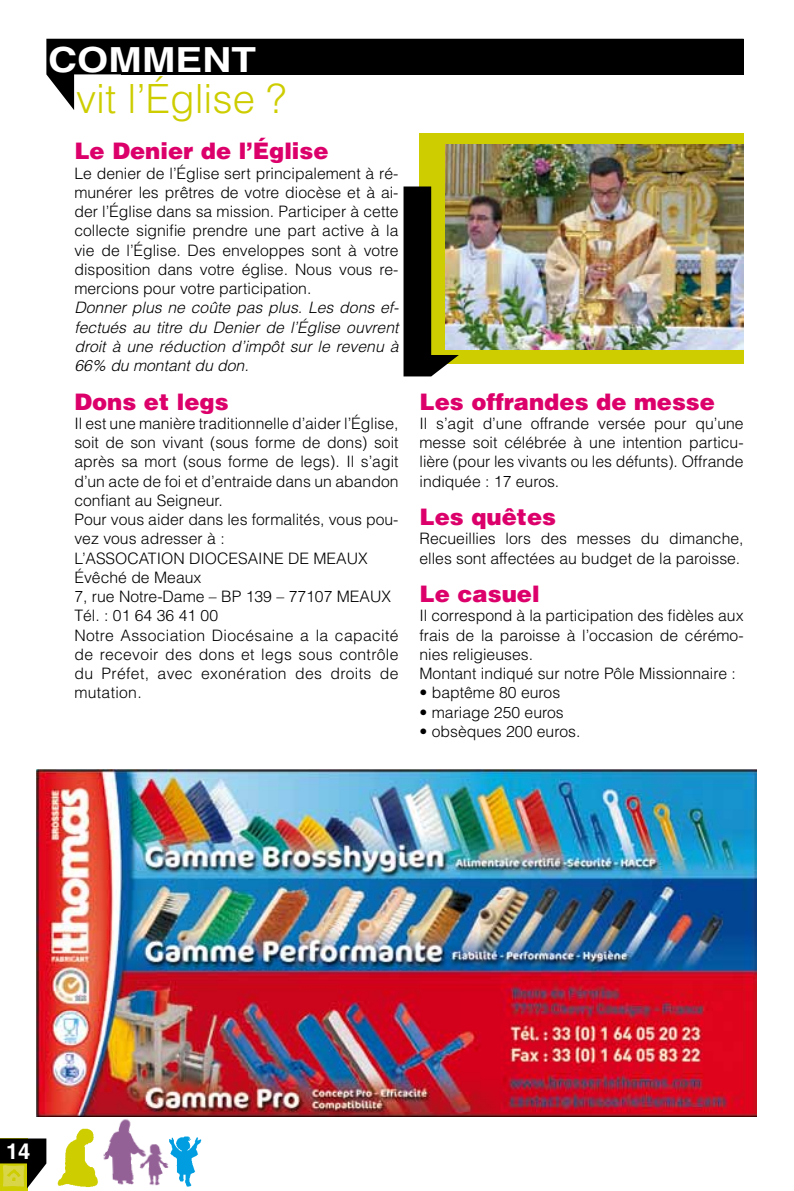
<style>
.page{position:relative;width:794px;height:1191px;background:#fff}
.page>*{position:absolute;margin:0;border:0;box-sizing:border-box;transform-origin:0 0}
.t1{font:300 40.25px "Helvetica";color:#cdcd00}
.t2{font:700 34.65px "Helvetica";color:#fff;scale:1.16 1}
.t3{font:900 22.75px "Helvetica";color:#dc006b}
.t4{font:700 21.88px "Helvetica";color:#fff}
.t5{font:300 15.75px/19.2px "Helvetica";color:#000}
.t6{font:italic 300 15.75px/19.2px "Helvetica";color:#000;text-align:justify}
</style>
<div class="page">
<div style="left:0;top:1138px;width:27px;height:53px;background:#cdcd00"></div>
<svg style="left:0;top:1138px;width:46px;height:50px"></svg>
<img style="left:57px;top:1128px;width:41px;height:60px">
<img style="left:170px;top:1136px;width:32px;height:50px">
<img style="left:103px;top:1119px;width:67px;height:67px">
<svg style="left:46px;top:39px;width:697px;height:71px;fill:#000"></svg>
<img style="left:37px;top:769px;width:719px;height:347px">
<div style="left:419px;top:133px;width:324px;height:230px;background:#cdcd00"></div>
<svg style="left:403px;top:186px;width:56px;height:190px"></svg>
<img style="left:445px;top:145px;width:298px;height:205px">
<h2 class="t2" style="left:48px;top:38px;width:181px">COMMENT</h2>
<h1 class="t1" style="left:76px;top:73px;width:212px">vit l’Église ?</h1>
<h3 class="t3" style="left:74px;top:136px;width:256px">Le Denier de l’Église</h3>
<p class="t5" style="left:74px;top:163px;width:325px;text-align:justify">Le denier de l’Église sert principalement à ré&shy;munérer les prêtres de votre diocèse et à ai&shy;der l’Église dans sa mission. Participer à cette collecte signifie prendre une part active à la vie de l’Église. Des enveloppes sont à votre disposition dans votre église. Nous vous re&shy;mercions pour votre participation.</p>
<p class="t6" style="left:74px;top:298px;width:326px">Donner plus ne coûte pas plus. Les dons ef&shy;fectués au titre du Denier de l’Église ouvrent droit à une réduction d’impôt sur le revenu à 66% du montant du don.</p>
<h3 class="t3" style="left:74px;top:386px;width:156px">Dons et legs</h3>
<p class="t5" style="left:74px;top:413px;width:326px">Il est une manière traditionnelle d’aider l’Église, soit de son vivant (sous forme de dons) soit après sa mort (sous forme de legs). Il s’agit d’un acte de foi et d’entraide dans un abandon confiant au Seigneur.<br>Pour vous aider dans les formalités, vous pou&shy;vez vous adresser à :<br>L’ASSOCATION DIOCESAINE DE MEAUX Évêché de Meaux<br>7, rue Notre-Dame – BP 139 – 77107 MEAUX Tél. : 01 64 36 41 00<br>Notre Association Diocésaine a la capacité de recevoir des dons et legs sous contrôle du Préfet, avec exonération des droits de mutation.</p>
<h3 class="t3" style="left:419px;top:386px;width:297px">Les offrandes de messe</h3>
<p class="t5" style="left:419px;top:413px;width:326px;text-align:justify">Il s’agit d’une offrande versée pour qu’une messe soit célébrée à une intention particu&shy;lière (pour les vivants ou les défunts). Offrande indiquée : 17 euros.</p>
<h3 class="t3" style="left:419px;top:502px;width:138px">Les quêtes</h3>
<p class="t5" style="left:419px;top:529px;width:325px">Recueillies lors des messes du dimanche, elles sont affectées au budget de la paroisse.</p>
<h3 class="t3" style="left:419px;top:579px;width:122px">Le casuel</h3>
<p class="t5" style="left:419px;top:606px;width:325px">Il correspond à la participation des fidèles aux frais de la paroisse à l’occasion de cérémo&shy;nies religieuses.<br>Montant indiqué sur notre Pôle Missionnaire :</p>
<p class="t5" style="left:419px;top:683px;width:142px">• baptême 80 euros</p>
<p class="t5" style="left:419px;top:702px;width:146px">• mariage 250 euros</p>
<p class="t5" style="left:419px;top:721px;width:162px">• obsèques 200 euros.</p>
<h3 class="t4" style="left:6px;top:1138px;width:26px">14</h3>
</div>
